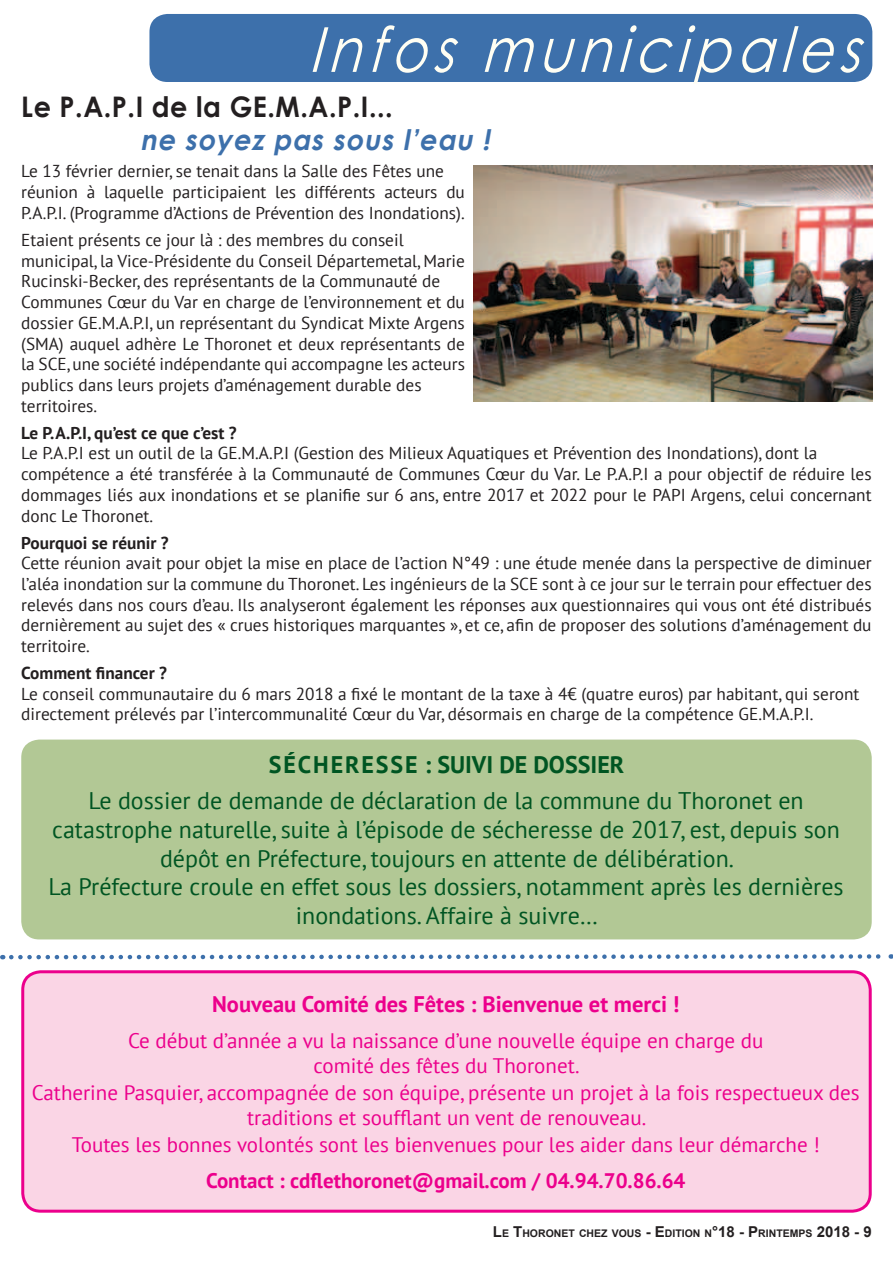
<style>
.page{position:relative;width:893px;height:1263px;background:#fff}
.page>*{position:absolute;margin:0;border:0;box-sizing:border-box;transform-origin:0 0}
.t1{font:italic 62.1px "Century Gothic";color:#fffef3;scale:.87 1}
.t2{font:700 28.35px "Century Gothic";letter-spacing:.02em;color:#231f20;scale:.95 1}
.t3{font:italic 700 28.35px "Century Gothic";color:#3d70ab;scale:.95 1}
.t4{font:24px/28.8px "PT Sans";color:#052;text-align:center}
.t5{font:700 24px "PT Sans";color:#052}
.t6{font:700 22.5px "PT Sans";color:#ec008c}
.t7{font:21px/26.1px "PT Sans";color:#ec008c;text-align:center}
.t8{font:700 21px "PT Sans";color:#ec008c}
.t9{font:17.25px/20.7px "PT Sans";color:#231f20}
.t10{font:700 17.25px "PT Sans";color:#231f20}
.t11{font:700 10.5px "Arial";color:#231f20}
.s1{font-size:15px}
</style>
<div class="page">
<div style="left:149px;top:14px;width:723px;height:68px;background:#3d70ab;border-radius:18px"></div>
<img style="left:473px;top:165px;width:400px;height:237px">
<div style="left:21px;top:739px;width:851px;height:200px;background:#b2c895;border-radius:18px"></div>
<div style="left:23px;top:972px;width:847px;height:239px;background:#fad5e5;border-radius:18px"></div>
<div style="left:21px;top:970px;width:851px;height:243px;border:3px solid #ec008c;border-radius:18px"></div>
<svg style="left:2px;top:954px;width:890px;height:6px"></svg>
<h1 class="t1" style="left:308px;top:12px;width:657px">Infos municipales</h1>
<h2 class="t2" style="left:21px;top:89px;width:393px">Le P.A.P.I de la GE.M.A.P.I...</h2>
<h2 class="t3" style="left:140px;top:122px;width:376px">ne soyez pas sous l’eau !</h2>
<p class="t9" style="left:21px;top:160px;width:445px">Le 13 février dernier, se tenait dans la Salle des Fêtes une réunion à laquelle participaient les différents acteurs du<br>P.A.P.I. (Programme d’Actions de Prévention des Inondations).</p>
<p class="t9" style="left:21px;top:229px;width:445px">Etaient présents ce jour là : des membres du conseil municipal, la Vice-Présidente du Conseil Départemetal, Marie Rucinski-Becker, des représentants de la Communauté de Communes Cœur du Var en charge de l’environnement et du dossier GE.M.A.P.I, un représentant du Syndicat Mixte Argens (SMA) auquel adhère Le Thoronet et deux représentants de la SCE, une société indépendante qui accompagne les acteurs publics dans leurs projets d’aménagement durable des territoires.</p>
<p class="t10" style="left:21px;top:421px;width:217px">Le P.A.P.I, qu’est ce que c’est ?</p>
<p class="t9" style="left:21px;top:443px;width:852px">Le P.A.P.I est un outil de la GE.M.A.P.I (Gestion des Milieux Aquatiques et Prévention des Inondations), dont la compétence a été transférée à la Communauté de Communes Cœur du Var. Le P.A.P.I a pour objectif de réduire les dommages liés aux inondations et se planifie sur 6 ans, entre 2017 et 2022 pour le PAPI Argens, celui concernant donc Le Thoronet.</p>
<p class="t10" style="left:21px;top:531px;width:149px">Pourquoi se réunir ?</p>
<p class="t9" style="left:21px;top:552px;width:852px;text-align:justify">Cette réunion avait pour objet la mise en place de l’action N°49 : une étude menée dans la perspective de diminuer l’aléa inondation sur la commune du Thoronet. Les ingénieurs de la SCE sont à ce jour sur le terrain pour effectuer des relevés dans nos cours d’eau. Ils analyseront également les réponses aux questionnaires qui vous ont été distribués dernièrement au sujet des « crues historiques marquantes », et ce, afin de proposer des solutions d’aménagement du territoire.</p>
<p class="t10" style="left:21px;top:661px;width:147px">Comment financer ?</p>
<p class="t9" style="left:21px;top:683px;width:840px">Le conseil communautaire du 6 mars 2018 a fixé le montant de la taxe à 4€ (quatre euros) par habitant, qui seront directement prélevés par l’intercommunalité Cœur du Var, désormais en charge de la compétence GE.M.A.P.I.</p>
<h3 class="t5" style="left:269px;top:748px;width:45px">Sécheresse</h3>
<h3 class="t5" style="left:425px;top:748px;width:201px">: SUIVI DE DOSSIER</h3>
<p class="t4" style="left:48px;top:785px;width:797px">Le dossier de demande de déclaration de la commune du Thoronet en catastrophe naturelle, suite à l’épisode de sécheresse de 2017, est, depuis son dépôt en Préfecture, toujours en attente de délibération.<br>La Préfecture croule en effet sous les dossiers, notamment après les dernières inondations. Affaire à suivre…</p>
<h3 class="t6" style="left:212px;top:989px;width:469px">Nouveau Comité des Fêtes : Bienvenue et merci !</h3>
<p class="t7" style="left:32px;top:1027px;width:829px">Ce début d’année a vu la naissance d’une nouvelle équipe en charge du<br>comité des fêtes du Thoronet.<br>Catherine Pasquier, accompagnée de son équipe, présente un projet à la fois respectueux des traditions et soufflant un vent de renouveau.<br>Toutes les bonnes volontés sont les bienvenues pour les aider dans leur démarche !</p>
<p class="t8" style="left:206px;top:1167px;width:481px">Contact : cdflethoronet@gmail.com / 04.94.70.86.64</p>
<p class="t11" style="left:493px;top:1226px;width:380px"><span class="s1">L</span>E <span class="s1">T</span>HORONET CHEZ VOUS <span class="s1">- E</span>DITION N<span class="s1">°18 - P</span>RINTEMPS <span class="s1">2018 - 9</span></p>
</div>
